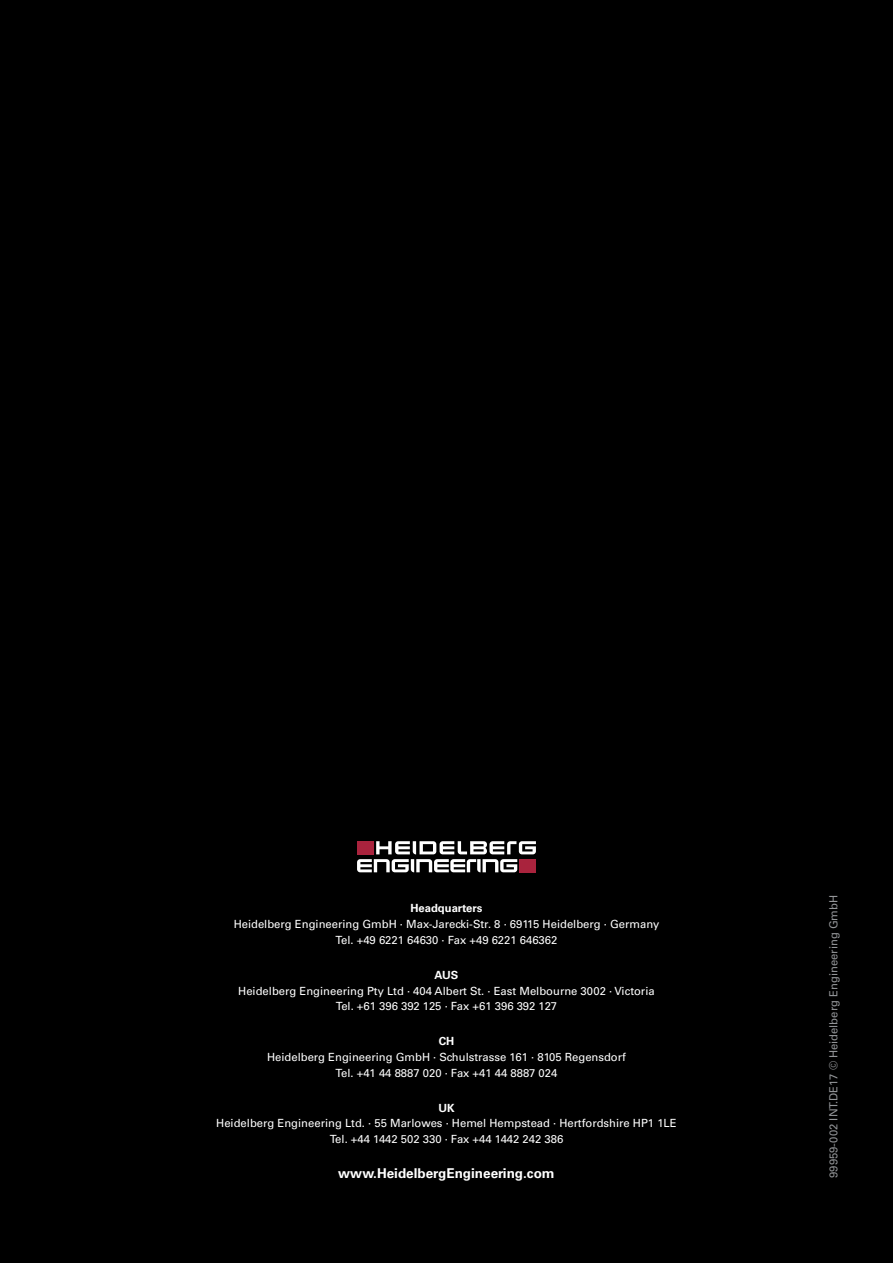
<style>
.page{position:relative;width:893px;height:1263px;background:#000}
.page>*{position:absolute;margin:0;border:0;box-sizing:border-box;transform-origin:0 0}
.t1{font:700 13.5px "Univers LT";color:#fff}
.t2{font:11.25px/15.8px "Univers LT";color:#fff;text-align:center}
.t3{font:11.25px "Univers LT";color:#939598}
.t4{font:700 11.25px "Univers LT";color:#fff}
</style>
<div class="page">
<hr style="left:892px;top:213px;width:1px;height:255px;background:#a9233d">
<svg style="left:357px;top:841px;width:179px;height:31px"></svg>
<div style="left:357px;top:841px;width:17px;height:13px;background:#a9233d"></div>
<div style="left:519px;top:859px;width:17px;height:13px;background:#a9233d"></div>
<p class="t4" style="left:410px;top:902px;width:74px">Headquarters</p>
<p class="t2" style="left:234px;top:916px;width:427px">Heidelberg Engineering GmbH · Max-Jarecki-Str. 8 · 69115 Heidelberg · Germany<br>Tel. +49 6221 64630 · Fax +49 6221 646362</p>
<p class="t4" style="left:434px;top:968px;width:25px">AUS</p>
<p class="t2" style="left:238px;top:983px;width:418px">Heidelberg Engineering Pty Ltd · 404 Albert St. · East Melbourne 3002 · Victoria<br>Tel. +61 396 392 125 · Fax +61 396 392 127</p>
<p class="t4" style="left:439px;top:1034px;width:17px">CH</p>
<p class="t2" style="left:267px;top:1049px;width:360px">Heidelberg Engineering GmbH · Schulstrasse 161 · 8105 Regensdorf<br>Tel. +41 44 8887 020 · Fax +41 44 8887 024</p>
<p class="t4" style="left:438px;top:1101px;width:18px">UK</p>
<p class="t2" style="left:216px;top:1115px;width:462px">Heidelberg Engineering Ltd. · 55 Marlowes · Hemel Hempstead · Hertfordshire HP1 1LE<br>Tel. +44 1442 502 330 · Fax +44 1442 242 386</p>
<p class="t1" style="left:338px;top:1165px;width:218px">www.HeidelbergEngineering.com</p>
<p class="t3" style="left:827px;top:1178px;width:284px;rotate:-90deg">99959-002 INT.DE17 © Heidelberg Engineering GmbH</p>
</div>
